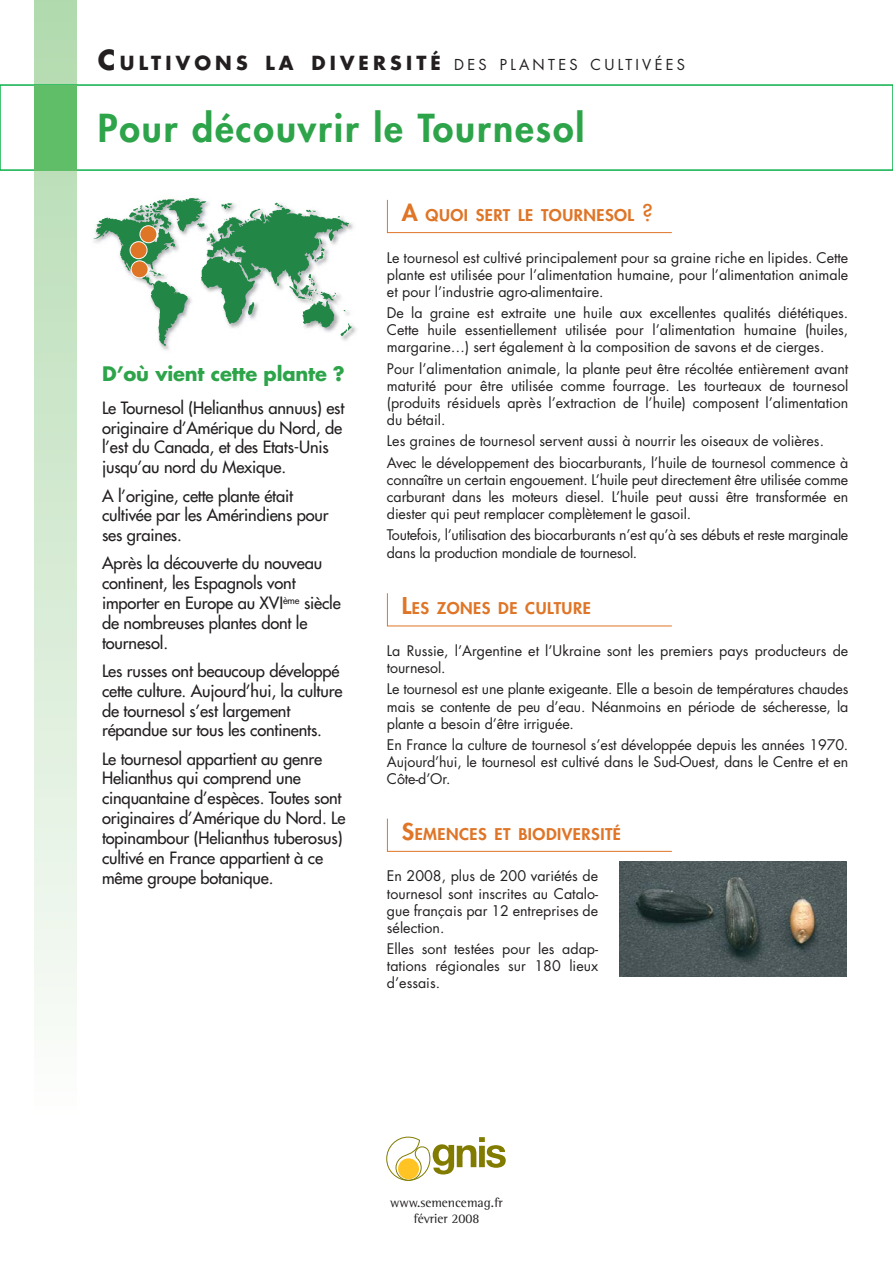
<style>
.page{position:relative;width:893px;height:1263px;background:#fff}
.page>*{position:absolute;margin:0;border:0;box-sizing:border-box;transform-origin:0 0}
.t1{font:800 37.5px "Futura";letter-spacing:.05em;color:#2da44a}
.t2{font:700 19.5px "Futura";letter-spacing:-.01em;color:#2da44a}
.t3{font:700 18.9px "Futura";letter-spacing:.22em;color:#231f20}
.t4{font:16.5px/19.8px "Futura";letter-spacing:-.01em;color:#231f20}
.t5{font:800 15.75px "Futura";letter-spacing:.03em;color:#df7527;scale:1.05 1}
.t6{font:14.25px/17.1px "Futura";color:#231f20;text-align:justify}
.t7{font:14.25px/17.1px "Futura";letter-spacing:-.02em;color:#231f20}
.t8{font:13.5px/16.2px "Rotis Semi Serif";color:#231f20;text-align:center}
.s1{font-size:27px}
.s2{font-weight:400;font-size:14.7px}
.s3{font-size:22.5px}
.s4{font-weight:400;font-size:22.5px}
</style>
<div class="page">
<div style="left:34px;top:0;width:43px;height:1123px;background:linear-gradient(to bottom,#b1d9ad,#fcfdfc)"></div>
<div style="left:0;top:84px;width:893px;height:87px;border:2px solid #0cb14b"></div>
<div style="left:34px;top:85px;width:43px;height:85px;background:#60bd68"></div>
<svg style="left:94px;top:198px;width:257px;height:148px"></svg>
<svg style="left:386px;top:199px;width:286px;height:34px"></svg>
<svg style="left:386px;top:593px;width:286px;height:34px"></svg>
<svg style="left:386px;top:818px;width:286px;height:34px"></svg>
<div style="left:131px;top:261px;width:17px;height:17px;background:#df7527;border-radius:50%"></div>
<div style="left:131px;top:260px;width:18px;height:18px;border:1px solid #fff;border-radius:50%"></div>
<div style="left:130px;top:242px;width:17px;height:17px;background:#df7527;border-radius:50%"></div>
<div style="left:130px;top:241px;width:17px;height:18px;border:1px solid #fff;border-radius:50%"></div>
<div style="left:140px;top:226px;width:17px;height:17px;background:#df7527;border-radius:50%"></div>
<div style="left:140px;top:225px;width:17px;height:18px;border:1px solid #fff;border-radius:50%"></div>
<img style="left:619px;top:862px;width:227px;height:114px">
<svg style="left:386px;top:1137px;width:120px;height:44px"></svg>
<div style="left:398px;top:1158px;width:21px;height:21px;background:#ffc424;border-radius:50%"></div>
<h3 class="t3" style="left:98px;top:54px;width:589px"><span class="s1">C</span>ULTIVONS LA DIVERSITÉ <span class="s2">DES PLANTES CULTIVÉES</span></h3>
<h1 class="t1" style="left:98px;top:110px;width:488px">Pour découvrir le Tournesol</h1>
<h2 class="t2" style="left:102px;top:365px;width:244px">D’où vient cette plante ?</h2>
<p class="t4" style="left:102px;top:399px;width:244px">Le Tournesol (Helianthus annuus) est originaire d’Amérique du Nord, de l’est du Canada, et des Etats-Unis jusqu’au nord du Mexique.</p>
<p class="t4" style="left:102px;top:487px;width:228px">A l’origine, cette plante était cultivée par les Amérindiens pour ses graines.</p>
<p class="t4" style="left:102px;top:555px;width:240px">Après la découverte du nouveau continent, les Espagnols vont importer en Europe au XVI<sup>ème</sup> siècle de nombreuses plantes dont le tournesol.</p>
<p class="t4" style="left:102px;top:662px;width:242px">Les russes ont beaucoup développé cette culture. Aujourd’hui, la culture de tournesol s’est largement répandue sur tous les continents.</p>
<p class="t4" style="left:102px;top:750px;width:245px">Le tournesol appartient au genre<br>Helianthus qui comprend une cinquantaine d’espèces. Toutes sont originaires d’Amérique du Nord. Le topinambour (Helianthus tuberosus) cultivé en France appartient à ce même groupe botanique.</p>
<p class="t5" style="left:402px;top:208px;width:240px"><span class="s3">A</span> QUOI SERT LE TOURNESOL <span class="s4">?</span></p>
<p class="t6" style="left:387px;top:250px;width:463px">Le tournesol est cultivé principalement pour sa graine riche en lipides. Cette plante est utilisée pour l’alimentation humaine, pour l’alimentation animale et pour l’industrie agro-alimentaire.</p>
<p class="t6" style="left:387px;top:306px;width:463px">De la graine est extraite une huile aux excellentes qualités diététiques.<br>Cette huile essentiellement utilisée pour l’alimentation humaine (huiles, margarine…) sert également à la composition de savons et de cierges.</p>
<p class="t6" style="left:387px;top:361px;width:463px">Pour l’alimentation animale, la plante peut être récoltée entièrement avant maturité pour être utilisée comme fourrage. Les tourteaux de tournesol (produits résiduels après l’extraction de l’huile) composent l’alimentation du bétail.</p>
<p class="t6" style="left:387px;top:432px;width:463px;line-height:21.3px">Les graines de tournesol servent aussi à nourrir les oiseaux de volières.<br>Avec le développement des biocarburants, l’huile de tournesol commence à</p>
<p class="t6" style="left:387px;top:472px;width:463px">connaître un certain engouement. L’huile peut directement être utilisée comme carburant dans les moteurs diesel. L’huile peut aussi être transformée en diester qui peut remplacer complètement le gasoil.</p>
<p class="t7" style="left:387px;top:528px;width:463px">Toutefois, l’utilisation des biocarburants n’est qu’à ses débuts et reste marginale dans la production mondiale de tournesol.</p>
<p class="t5" style="left:402px;top:601px;width:181px"><span class="s3">L</span>ES ZONES DE CULTURE</p>
<p class="t6" style="left:387px;top:643px;width:463px">La Russie, l’Argentine et l’Ukraine sont les premiers pays producteurs de tournesol.</p>
<p class="t6" style="left:387px;top:682px;width:463px">Le tournesol est une plante exigeante. Elle a besoin de températures chaudes mais se contente de peu d’eau. Néanmoins en période de sécheresse, la plante a besoin d’être irriguée.</p>
<p class="t6" style="left:387px;top:737px;width:463px">En France la culture de tournesol s’est développée depuis les années 1970.<br>Aujourd’hui, le tournesol est cultivé dans le Sud-Ouest, dans le Centre et en Côte-d’Or.</p>
<p class="t5" style="left:402px;top:826px;width:210px"><span class="s3">S</span>EMENCES ET BIODIVERSITÉ</p>
<p class="t6" style="left:387px;top:869px;width:213px">En 2008, plus de 200 variétés de tournesol sont inscrites au Catalo&shy;gue français par 12 entreprises de sélection.</p>
<p class="t6" style="left:387px;top:941px;width:213px">Elles sont testées pour les adap&shy;tations régionales sur 180 lieux d’essais.</p>
<p class="t8" style="left:390px;top:1195px;width:114px">www.semencemag.fr février 2008</p>
</div>
